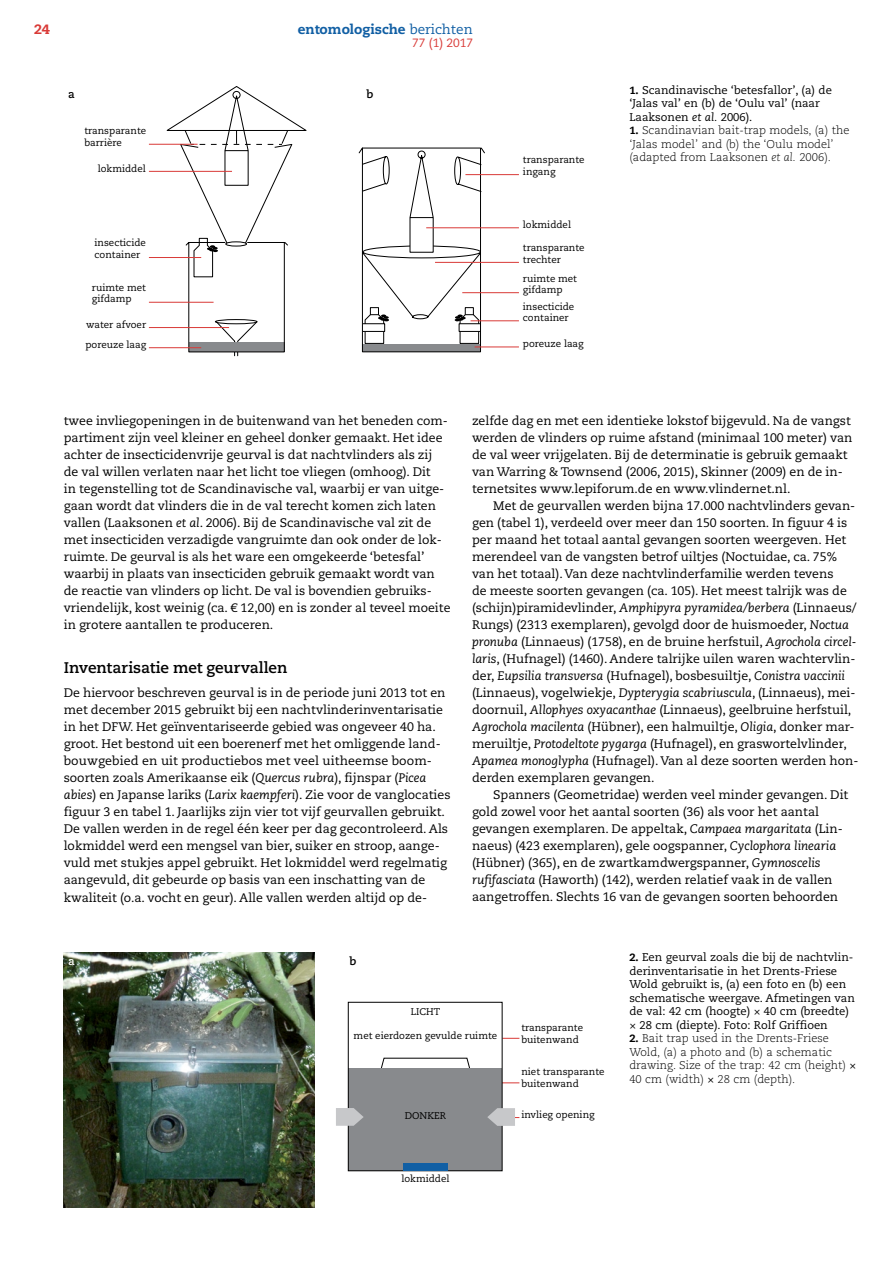
<style>
.page{position:relative;width:893px;height:1263px;background:#fff}
.page>*{position:absolute;margin:0;border:0;box-sizing:border-box;transform-origin:0 0}
.t1{font:700 15.3px "Caecilia LT Std";letter-spacing:-.005em;color:#000}
.t2{font:800 13.5px "Caecilia LT Std";color:#115fa4}
.t3{font:800 13.5px "Caecilia LT Std";color:#d93a37}
.t4{font:12.3px/17px "Caecilia LT Std";color:#000}
.t5{font:12px "Caecilia LT Std";color:#d93a37}
.t6{font:11.25px/13.5px "Caecilia LT Std";color:#000}
.t7{font:300 11.25px/13.5px "Caecilia LT Std";color:#000}
.t8{font:700 11.25px "Caecilia LT Std";color:#000}
.t9{font:700 11.25px "Caecilia LT Std";color:#fff}
.t10{font:9.75px/11.7px "Caecilia LT Std";color:#000}
.s1{font-weight:400}
.s2{font-weight:800;font-size:10.5px}
.s3{font-style:italic}
</style>
<div class="page">
<svg style="left:165px;top:86px;width:320px;height:270px"></svg>
<div style="left:410px;top:217px;width:24px;height:36px;background:#fff"></div>
<hr style="left:149px;top:171px;width:83px;height:1px;background:#d93a37">
<hr style="left:149px;top:144px;width:49px;height:1px;background:#d93a37">
<hr style="left:149px;top:257px;width:52px;height:1px;background:#d93a37">
<hr style="left:149px;top:327px;width:80px;height:1px;background:#d93a37">
<hr style="left:149px;top:347px;width:52px;height:1px;background:#d93a37">
<hr style="left:149px;top:302px;width:65px;height:1px;background:#d93a37">
<hr style="left:465px;top:174px;width:54px;height:1px;background:#d93a37">
<hr style="left:435px;top:262px;width:84px;height:1px;background:#d93a37">
<hr style="left:426px;top:227px;width:93px;height:1px;background:#d93a37">
<hr style="left:471px;top:320px;width:48px;height:1px;background:#d93a37">
<hr style="left:475px;top:347px;width:44px;height:1px;background:#d93a37">
<hr style="left:462px;top:292px;width:57px;height:1px;background:#d93a37">
<img style="left:64px;top:952px;width:251px;height:256px">
<svg style="left:381px;top:1057px;width:89px;height:11px"></svg>
<svg style="left:502px;top:1038px;width:17px;height:1px"></svg>
<svg style="left:502px;top:1082px;width:17px;height:1px"></svg>
<div style="left:348px;top:1068px;width:154px;height:103px;background:#888a8d"></div>
<div style="left:348px;top:1002px;width:154px;height:169px;border:1px solid #000"></div>
<svg style="left:336px;top:1108px;width:28px;height:18px"></svg>
<svg style="left:487px;top:1108px;width:32px;height:18px"></svg>
<div style="left:403px;top:1163px;width:45px;height:8px;background:#115fa4"></div>
<p class="t3" style="left:34px;top:21px;width:17px">24</p>
<p class="t2" style="left:298px;top:21px;width:177px">entomologische <span class="s1">berichten</span></p>
<p class="t5" style="left:412px;top:36px;width:62px">77 (1) 2017</p>
<p class="t8" style="left:68px;top:87px;width:8px">a</p>
<p class="t8" style="left:367px;top:87px;width:8px">b</p>
<p class="t10" style="left:84px;top:125px;width:63px">transparante barrière</p>
<p class="t10" style="left:98px;top:163px;width:50px">lokmiddel</p>
<p class="t10" style="left:95px;top:237px;width:53px">insecticide container</p>
<p class="t10" style="left:92px;top:282px;width:56px">ruimte met gifdamp</p>
<p class="t10" style="left:86px;top:318px;width:62px">water afvoer</p>
<p class="t10" style="left:523px;top:154px;width:63px">transparante ingang</p>
<p class="t10" style="left:523px;top:219px;width:50px">lokmiddel</p>
<p class="t10" style="left:523px;top:242px;width:63px">transparante trechter</p>
<p class="t10" style="left:523px;top:273px;width:56px">ruimte met gifdamp</p>
<p class="t10" style="left:523px;top:301px;width:53px">insecticide container</p>
<p class="t10" style="left:85px;top:339px;width:62px">poreuze laag</p>
<p class="t10" style="left:523px;top:338px;width:62px">poreuze laag</p>
<p class="t6" style="left:629px;top:83px;width:204px"><span class="s2">1.</span> Scandinavische ‘betesfallor’, (a) de ‘Jalas val’ en (b) de ‘Oulu val’ (naar<br>Laaksonen <span class="s3">et al.</span> 2006).</p>
<p class="t7" style="left:629px;top:124px;width:222px"><span class="s2">1.</span> Scandinavian bait-trap models, (a) the ‘Jalas model’ and (b) the ‘Oulu model’ (adapted from Laaksonen <span class="s3">et al.</span> 2006).</p>
<p class="t4" style="left:64px;top:413px;width:388px">twee invliegopeningen in de buitenwand van het beneden com&shy;partiment zijn veel kleiner en geheel donker gemaakt. Het idee achter de insecticidenvrije geurval is dat nachtvlinders als zij<br>de val willen verlaten naar het licht toe vliegen (omhoog). Dit<br>in tegenstelling tot de Scandinavische val, waarbij er van uitge&shy;gaan wordt dat vlinders die in de val terecht komen zich laten vallen (Laaksonen <span class="s3">et al</span>. 2006). Bij de Scandinavische val zit de met insecticiden verzadigde vangruimte dan ook onder de lok&shy;ruimte. De geurval is als het ware een omgekeerde ‘betesfal’ waarbij in plaats van insecticiden gebruik gemaakt wordt van de reactie van vlinders op licht. De val is bovendien gebruiks&shy;vriendelijk, kost weinig (ca. € 12,00) en is zonder al teveel moeite in grotere aantallen te produceren.</p>
<p class="t1" style="left:64px;top:658px;width:225px">Inventarisatie met geurvallen</p>
<p class="t4" style="left:64px;top:685px;width:388px">De hiervoor beschreven geurval is in de periode juni 2013 tot en met december 2015 gebruikt bij een nachtvlinderinventarisatie in het DFW. Het geïnventariseerde gebied was ongeveer 40 ha. groot. Het bestond uit een boerenerf met het omliggende land&shy;bouwgebied en uit productiebos met veel uitheemse boom&shy;soorten zoals Amerikaanse eik (<span class="s3">Quercus rubra</span>), fijnspar (<span class="s3">Picea abies</span>) en Japanse lariks (<span class="s3">Larix kaempferi</span>). Zie voor de vanglocaties figuur 3 en tabel 1. Jaarlijks zijn vier tot vijf geurvallen gebruikt.<br>De vallen werden in de regel één keer per dag gecontroleerd. Als lokmiddel werd een mengsel van bier, suiker en stroop, aange&shy;vuld met stukjes appel gebruikt. Het lokmiddel werd regelmatig aangevuld, dit gebeurde op basis van een inschatting van de kwaliteit (o.a. vocht en geur). Alle vallen werden altijd op de-</p>
<p class="t4" style="left:472px;top:413px;width:382px">zelfde dag en met een identieke lokstof bijgevuld. Na de vangst werden de vlinders op ruime afstand (minimaal 100 meter) van de val weer vrijgelaten. Bij de determinatie is gebruik gemaakt van Warring &amp; Townsend (2006, 2015), Skinner (2009) en de in&shy;ternetsites www.lepiforum.de en www.vlindernet.nl.</p>
<p class="t4" style="left:472px;top:498px;width:388px;text-indent:21px">Met de geurvallen werden bijna 17.000 nachtvlinders gevan&shy;gen (tabel 1), verdeeld over meer dan 150 soorten. In figuur 4 is per maand het totaal aantal gevangen soorten weergeven. Het merendeel van de vangsten betrof uiltjes (Noctuidae, ca. 75% van het totaal). Van deze nachtvlinderfamilie werden tevens<br>de meeste soorten gevangen (ca. 105). Het meest talrijk was de (schijn)piramidevlinder, <span class="s3">Amphipyra pyramidea/berbera</span> (Linnaeus/ Rungs) (2313 exemplaren), gevolgd door de huismoeder, <span class="s3">Noctua pronuba</span> (Linnaeus) (1758), en de bruine herfstuil, <span class="s3">Agrochola circel&shy;laris</span>, (Hufnagel) (1460). Andere talrijke uilen waren wachtervlin&shy;der, <span class="s3">Eupsilia transversa</span> (Hufnagel), bosbesuiltje, <span class="s3">Conistra vaccinii </span>(Linnaeus), vogelwiekje, <span class="s3">Dypterygia scabriuscula</span>, (Linnaeus), mei&shy;doornuil, <span class="s3">Allophyes oxyacanthae</span> (Linnaeus), geelbruine herfstuil, <span class="s3">Agrochola macilenta</span> (Hübner), een halmuiltje, <span class="s3">Oligia</span>, donker mar&shy;meruiltje, <span class="s3">Protodeltote pygarga</span> (Hufnagel), en graswortelvlinder, <span class="s3">Apamea monoglypha</span> (Hufnagel). Van al deze soorten werden hon&shy;derden exemplaren gevangen.</p>
<p class="t4" style="left:472px;top:787px;width:378px;text-indent:21px">Spanners (Geometridae) werden veel minder gevangen. Dit gold zowel voor het aantal soorten (36) als voor het aantal gevangen exemplaren. De appeltak, <span class="s3">Campaea margaritata</span> (Lin&shy;naeus) (423 exemplaren), gele oogspanner, <span class="s3">Cyclophora linearia </span>(Hübner) (365), en de zwartkamdwergspanner, <span class="s3">Gymnoscelis rufifasciata</span> (Haworth) (142), werden relatief vaak in de vallen aangetroffen. Slechts 16 van de gevangen soorten behoorden</p>
<p class="t9" style="left:68px;top:955px;width:8px">a</p>
<p class="t8" style="left:350px;top:955px;width:8px">b</p>
<p class="t10" style="left:411px;top:1006px;width:31px">LICHT</p>
<p class="t10" style="left:354px;top:1030px;width:145px">met eierdozen gevulde ruimte</p>
<p class="t10" style="left:405px;top:1110px;width:43px">DONKER</p>
<p class="t10" style="left:401px;top:1173px;width:50px">lokmiddel</p>
<p class="t10" style="left:521px;top:1022px;width:63px">transparante buitenwand</p>
<p class="t10" style="left:521px;top:1066px;width:85px">niet transparante buitenwand</p>
<p class="t10" style="left:521px;top:1108px;width:75px">invlieg opening</p>
<p class="t6" style="left:629px;top:951px;width:227px"><span class="s2">2.</span> Een geurval zoals die bij de nachtvlin&shy;derinventarisatie in het Drents-Friese Wold gebruikt is, (a) een foto en (b) een schematische weergave. Afmetingen van de val: 42 cm (hoogte) × 40 cm (breedte) × 28 cm (diepte). Foto: Rolf Griffioen</p>
<p class="t7" style="left:629px;top:1032px;width:228px"><span class="s2">2.</span> Bait trap used in the Drents-Friese Wold, (a) a photo and (b) a schematic drawing. Size of the trap: 42 cm (height) <span class="s1">× </span>40 cm (width) <span class="s1">×</span> 28 cm (depth).</p>
</div>
